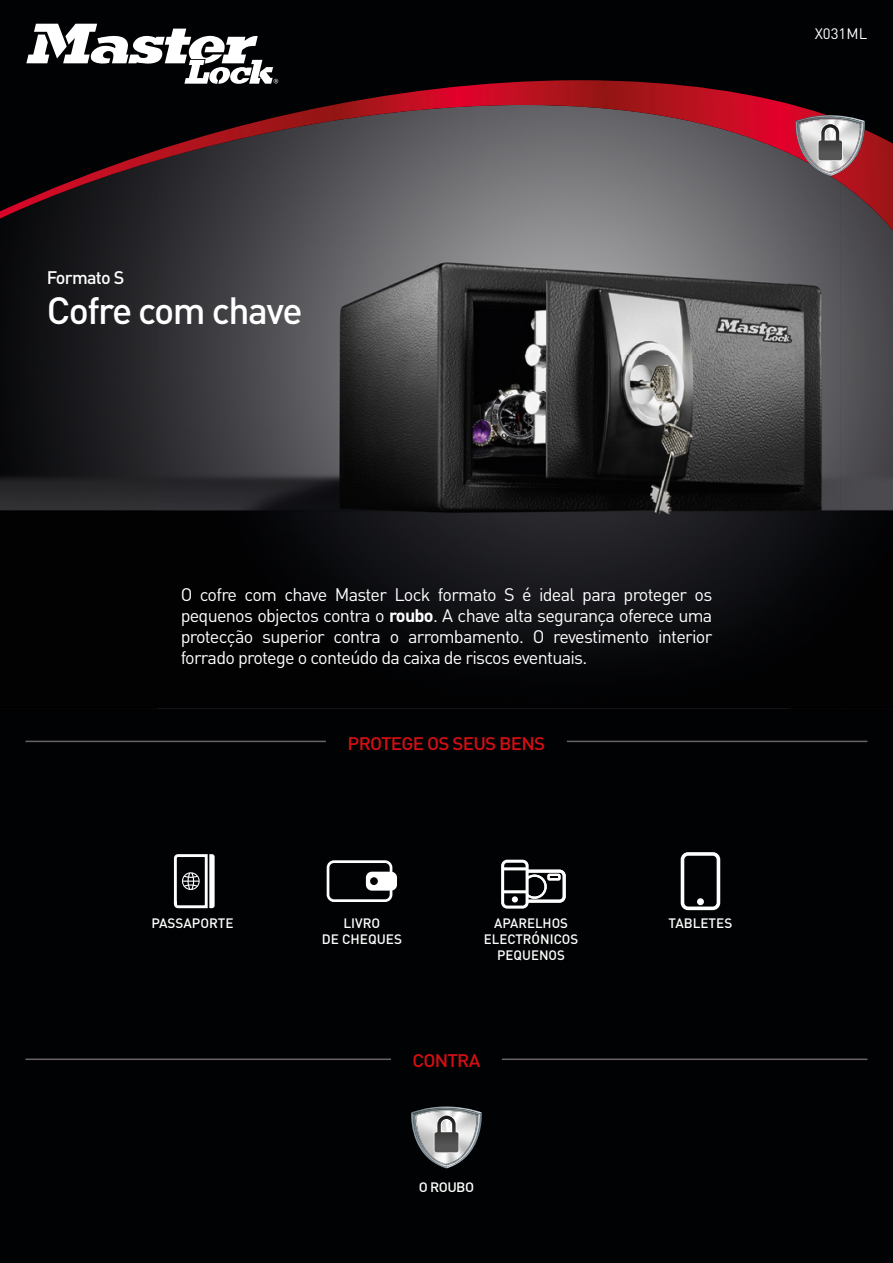
<style>
.page{position:relative;width:893px;height:1263px;background:#010203}
.page>*{position:absolute;margin:0;border:0;box-sizing:border-box;transform-origin:0 0}
.t1{font:500 37.5px "DIN";letter-spacing:-.04em;color:#fff}
.t2{font:18px/21px "DIN";letter-spacing:-.04em;color:#fff;text-align:justify}
.t3{font:500 18px "DIN";letter-spacing:-.04em;color:#d40f14;scale:1.04 1}
.t4{font:500 18px "DIN";letter-spacing:-.04em;color:#fff}
.t5{font:15px "DIN";color:#fff}
.t6{font:500 13.5px/16.2px "DIN";color:#fff;text-align:center}
.t7{font:500 13.5px "DIN";color:#fff;scale:1.04 1}
.s1{font-weight:700}
</style>
<div class="page">
<img style="left:157px;top:708px;width:632px;height:1px">
<img style="left:158px;top:228px;width:630px;height:424px">
<img style="left:788px;top:228px;width:52px;height:360px">
<img style="left:0;top:228px;width:158px;height:283px">
<img style="left:840px;top:228px;width:53px;height:283px">
<hr style="left:26px;top:1058px;width:841px;height:2px;background:#686468">
<hr style="left:26px;top:741px;width:841px;height:1px;background:#686468">
<div style="left:391px;top:1046px;width:111px;height:26px;background:#010203"></div>
<div style="left:326px;top:732px;width:241px;height:21px;background:#010203"></div>
<svg style="left:173px;top:854px;width:42px;height:55px"></svg>
<svg style="left:327px;top:860px;width:70px;height:42px"></svg>
<svg style="left:501px;top:860px;width:65px;height:49px"></svg>
<div style="left:547px;top:874px;width:13px;height:6px;border:2px solid #fff"></div>
<div style="left:681px;top:852px;width:39px;height:58px;border:4px solid #fff;border-radius:6px"></div>
<div style="left:697px;top:898px;width:7px;height:7px;background:#fff;border-radius:50%"></div>
<svg style="left:411px;top:1106px;width:71px;height:62px"></svg>
<svg style="left:0;top:23px;width:893px;height:205px"></svg>
<svg style="left:0;top:80px;width:867px;height:138px"></svg>
<svg style="left:26px;top:24px;width:252px;height:60px"></svg>
<svg style="left:795px;top:115px;width:70px;height:61px;background:#a3898d"></svg>
<p class="t4" style="left:47px;top:266px;width:79px">Formato S</p>
<h1 class="t1" style="left:47px;top:287px;width:257px">Cofre com chave</h1>
<p class="t5" style="left:815px;top:24px;width:54px">X031ML</p>
<p class="t2" style="left:181px;top:583px;width:533px">O cofre com chave Master Lock formato S é ideal para proteger os pequenos objectos contra o <span class="s1">roubo</span>. A chave alta segurança oferece uma protecção superior contra o arrombamento. O revestimento interior forrado protege o conteúdo da caixa de riscos eventuais.</p>
<p class="t3" style="left:348px;top:731px;width:192px">PROTEGE OS SEUS BENS</p>
<p class="t6" style="left:151px;top:914px;width:84px">PASSAPORTE</p>
<p class="t6" style="left:322px;top:914px;width:82px">LIVRO<br>DE CHEQUES</p>
<p class="t6" style="left:484px;top:914px;width:96px">APARELHOS<br>ELECTRÓNICOS<br>PEQUENOS</p>
<p class="t6" style="left:669px;top:914px;width:65px">TABLETES</p>
<p class="t3" style="left:412px;top:1049px;width:67px">CONTRA</p>
<p class="t7" style="left:419px;top:1178px;width:55px">O ROUBO</p>
</div>
